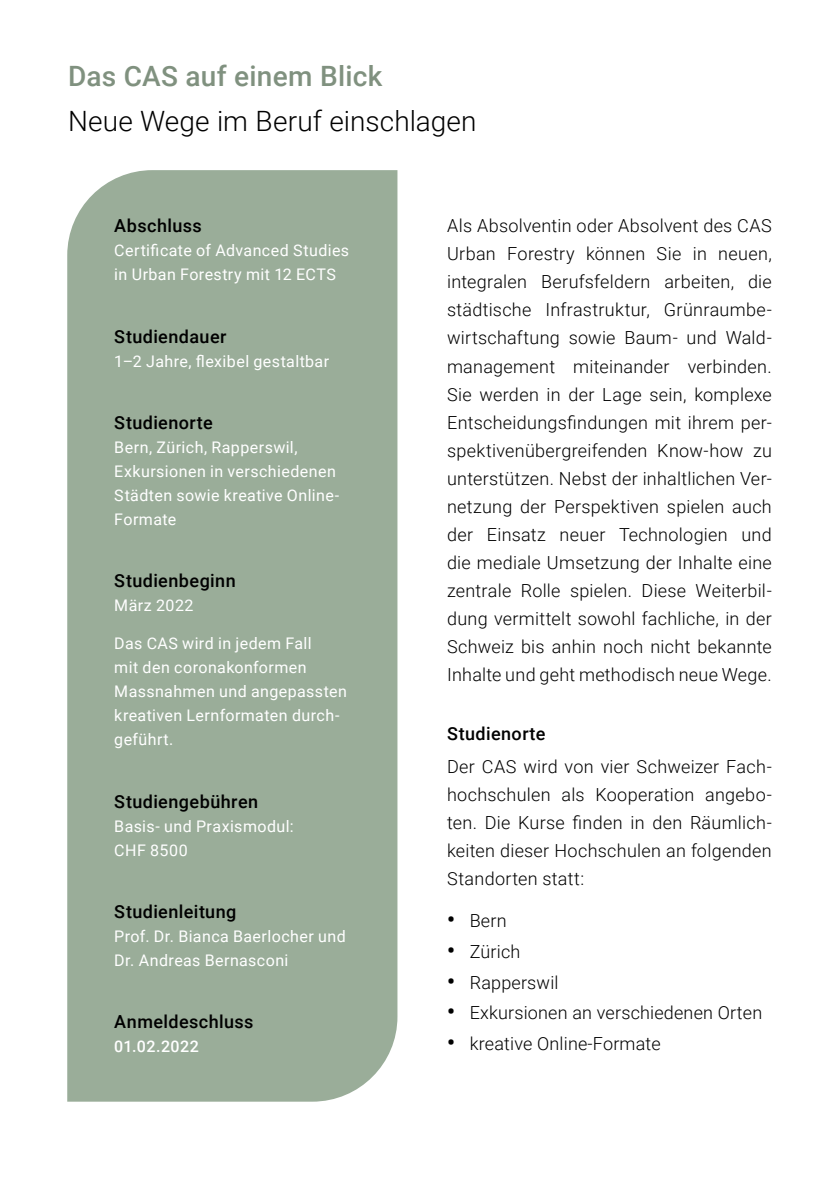
<style>
.page{position:relative;width:840px;height:1191px;background:#fff}
.page>*{position:absolute;margin:0;border:0;box-sizing:border-box;transform-origin:0 0}
.t1{font:300 28px "Roboto";letter-spacing:.005em;color:#000}
.t2{font:500 28px "Roboto";letter-spacing:.01em;color:#80917f}
.t3{font:300 18px/28px "Roboto";letter-spacing:.01em;color:#000;text-align:justify}
.t4{font:500 18px "Roboto";letter-spacing:.025em;color:#000}
.t5{font:16px/24px "Roboto";letter-spacing:.025em;color:#fff}
.t6{font:500 16px "Roboto";letter-spacing:.03em;color:#fff}
.s1{font-weight:700;font-size:22px}
</style>
<div class="page">
<div style="left:67px;top:170px;width:330px;height:931px;background:#9aad99"></div>
<h1 class="t2" style="left:68px;top:56px;width:315px">Das CAS auf einem Blick</h1>
<h1 class="t1" style="left:68px;top:101px;width:410px">Neue Wege im Beruf einschlagen</h1>
<p class="t4" style="left:114px;top:213px;width:89px">Abschluss</p>
<p class="t5" style="left:114px;top:238px;width:236px">Certificate of Advanced Studies in Urban Forestry mit 12 ECTS</p>
<p class="t4" style="left:114px;top:324px;width:114px">Studiendauer</p>
<p class="t5" style="left:114px;top:348px;width:216px">1–2 Jahre, flexibel gestaltbar</p>
<p class="t4" style="left:114px;top:410px;width:100px">Studienorte</p>
<p class="t5" style="left:114px;top:434px;width:226px">Bern, Zürich, Rapperswil,<br>Exkursionen in verschiedenen<br>Städten sowie kreative Online-<br>Formate</p>
<p class="t4" style="left:114px;top:568px;width:123px">Studienbeginn</p>
<p class="t5" style="left:114px;top:593px;width:81px">März 2022</p>
<p class="t5" style="left:114px;top:631px;width:234px">Das CAS wird in jedem Fall<br>mit den coronakonformen<br>Massnahmen und angepassten kreativen Lernformaten durch&shy;geführt.</p>
<p class="t4" style="left:114px;top:788px;width:145px">Studiengebühren</p>
<p class="t5" style="left:114px;top:813px;width:181px">Basis- und Praxismodul:<br>CHF 8500</p>
<p class="t4" style="left:114px;top:898px;width:124px">Studienleitung</p>
<p class="t5" style="left:114px;top:923px;width:233px">Prof. Dr. Bianca Baerlocher und<br>Dr. Andreas Bernasconi</p>
<p class="t4" style="left:114px;top:1009px;width:141px">Anmeldeschluss</p>
<p class="t6" style="left:114px;top:1035px;width:86px">01.02.2022</p>
<p class="t3" style="left:447px;top:211px;width:326px">Als Absolventin oder Absolvent des CAS Urban Forestry können Sie in neuen, integralen Berufsfeldern arbeiten, die städtische Infrastruktur, Grünraumbe&shy;wirtschaftung sowie Baum- und Wald&shy;management miteinander verbinden.<br>Sie werden in der Lage sein, komplexe Entscheidungsfindungen mit ihrem per&shy;spektivenübergreifenden Know-how zu unterstützen. Nebst der inhaltlichen Ver&shy;netzung der Perspektiven spielen auch der Einsatz neuer Technologien und die mediale Umsetzung der Inhalte eine zentrale Rolle spielen. Diese Weiterbil&shy;dung vermittelt sowohl fachliche, in der Schweiz bis anhin noch nicht bekannte Inhalte und geht methodisch neue Wege.</p>
<p class="t4" style="left:447px;top:721px;width:100px">Studienorte</p>
<p class="t3" style="left:447px;top:751px;width:326px">Der CAS wird von vier Schweizer Fach&shy;hochschulen als Kooperation angebo&shy;ten. Die Kurse finden in den Räumlich&shy;keiten dieser Hochschulen an folgenden Standorten statt:</p>
<p class="t3" style="left:447px;top:906px;width:61px"><span class="s1">•</span> Bern</p>
<p class="t3" style="left:447px;top:936px;width:75px"><span class="s1">•</span> Zürich</p>
<p class="t3" style="left:447px;top:967px;width:113px"><span class="s1">•</span> Rapperswil</p>
<p class="t3" style="left:447px;top:998px;width:316px"><span class="s1">•</span> Exkursionen an verschiedenen Orten</p>
<p class="t3" style="left:447px;top:1029px;width:215px"><span class="s1">•</span> kreative Online-Formate</p>
</div>
